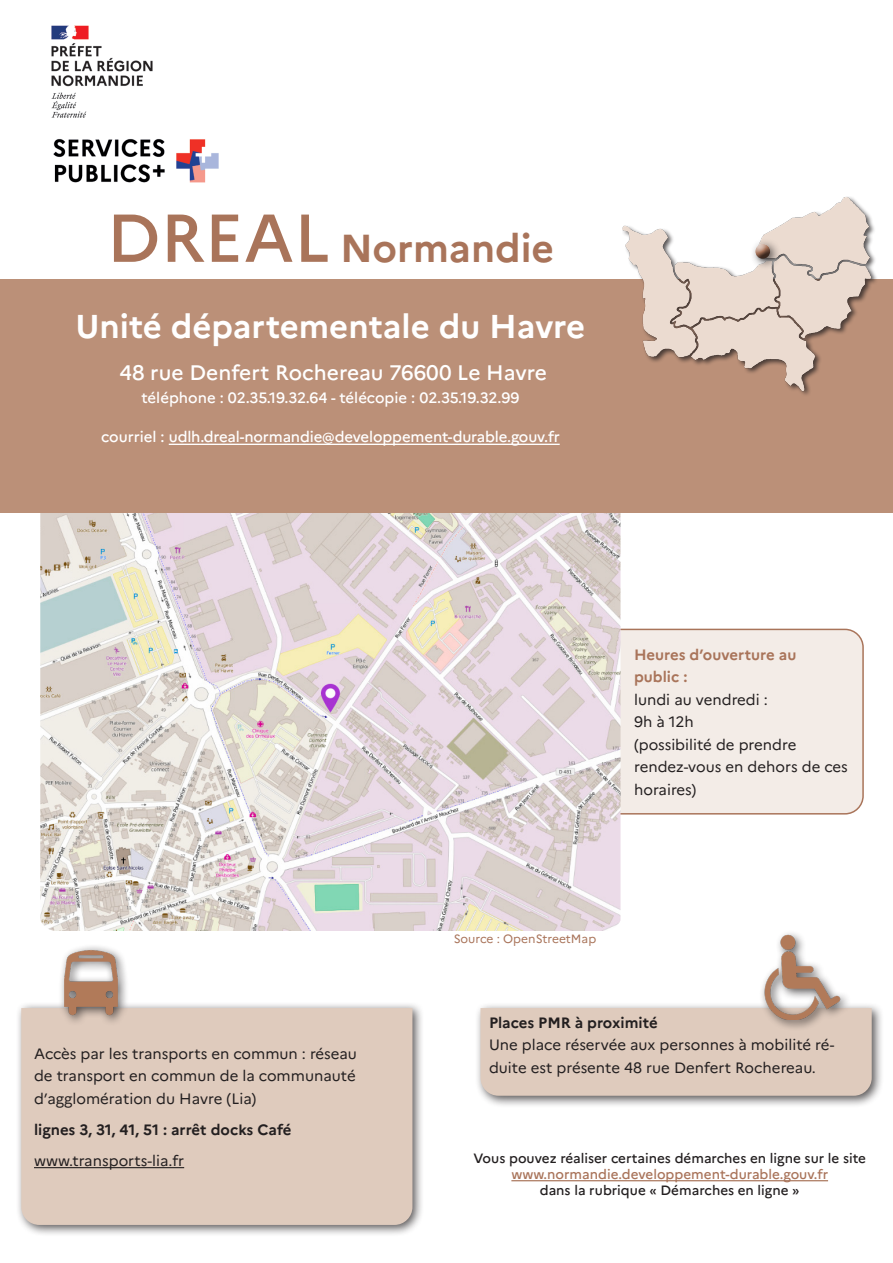
<style>
.page{position:relative;width:893px;height:1263px;background:#fff}
.page>*{position:absolute;margin:0;border:0;box-sizing:border-box;transform-origin:0 0}
.t1{font:700 39px "Marianne";color:#a9745a}
.t2{font:700 33px "Marianne";color:#fff}
.t3{font:500 21px "Marianne";color:#fff}
.t4{font:15px/22.5px "Marianne";color:#231f20}
.t5{font:500 15px "Marianne";letter-spacing:-.01em;color:#fff}
.t6{font:700 15px "Marianne";color:#231f20}
.t7{font:500 13.5px/16.2px "Marianne";color:#231f20;text-align:center}
.t8{font:12px "Marianne";color:#a9745a}
.s1{font-weight:500;font-size:67.5px}
.s2{font-weight:700;color:#a9745a}
.s3{color:#a9745a}
</style>
<div class="page">
<div style="left:620px;top:628px;width:244px;height:187px;background:#f3ece7"></div>
<div style="left:474px;top:1002px;width:410px;height:106px;background:#231f20;opacity:.75"></div>
<div style="left:480px;top:1008px;width:392px;height:88px;background:#dfcbbd"></div>
<img style="left:40px;top:513px;width:580px;height:418px">
<div style="left:0;top:279px;width:893px;height:234px;background:#bb9078"></div>
<img style="left:622px;top:196px;width:255px;height:199px">
<hr style="left:169px;top:444px;width:391px;height:1px;background:#fff">
<div style="left:749px;top:238px;width:33px;height:32px;background:#231f20;opacity:.75"></div>
<div style="left:753px;top:243px;width:18px;height:12px;background:#fff;opacity:.75"></div>
<div style="left:753px;top:244px;width:18px;height:17px;background:#231f20;opacity:.75"></div>
<div style="left:15px;top:1002px;width:410px;height:235px;background:#231f20;opacity:.75"></div>
<div style="left:21px;top:1008px;width:391px;height:217px;background:#dfcbbd"></div>
<hr style="left:34px;top:1167px;width:150px;height:1px;background:#231f20">
<div style="left:58px;top:944px;width:71px;height:82px;background:#decabc"></div>
<img style="left:52px;top:944px;width:77px;height:77px">
<div style="left:759px;top:930px;width:92px;height:101px;background:#231f20;opacity:.75"></div>
<img style="left:754px;top:932px;width:88px;height:87px">
<hr style="left:511px;top:1180px;width:317px;height:1px;background:#a9745a">
<img style="left:51px;top:25px;width:102px;height:93px">
<img style="left:53px;top:139px;width:166px;height:44px">
<p class="t1" style="left:107px;top:224px;width:449px"><span class="s1">DREAL</span> Normandie</p>
<p class="t2" style="left:76px;top:306px;width:511px">Unité départementale du Havre</p>
<p class="t3" style="left:120px;top:360px;width:429px">48 rue Denfert Rochereau 76600 Le Havre</p>
<p class="t5" style="left:141px;top:388px;width:379px">téléphone : 02.35.19.32.64 - télécopie : 02.35.19.32.99</p>
<p class="t5" style="left:101px;top:428px;width:460px">courriel : udlh.dreal-normandie@developpement-durable.gouv.fr</p>
<p class="t4" style="left:634px;top:643px;width:215px"><span class="s2">Heures d’ouverture au<br>public :<br></span>lundi au vendredi :<br>9h à 12h<br>(possibilité de prendre rendez-vous en dehors de ces horaires)</p>
<p class="t8" style="left:454px;top:932px;width:144px">Source : OpenStreetMap</p>
<p class="t4" style="left:34px;top:1042px;width:324px;text-align:justify">Accès par les transports en commun : réseau de transport en commun de la communauté d’agglomération du Havre (Lia)</p>
<p class="t6" style="left:34px;top:1120px;width:259px">lignes 3, 31, 41, 51 : arrêt docks Café</p>
<p class="t4" style="left:34px;top:1149px;width:152px">www.transports-lia.fr</p>
<p class="t6" style="left:489px;top:1013px;width:170px">Places PMR à proximité</p>
<p class="t4" style="left:489px;top:1034px;width:347px">Une place réservée aux personnes à mobilité ré&shy;duite est présente 48 rue Denfert Rochereau.</p>
<p class="t7" style="left:473px;top:1150px;width:394px">Vous pouvez réaliser certaines démarches en ligne sur le site <span class="s3">www.normandie.developpement-durable.gouv.fr</span></p>
<p class="t7" style="left:540px;top:1182px;width:261px">dans la rubrique « Démarches en ligne »</p>
</div>
